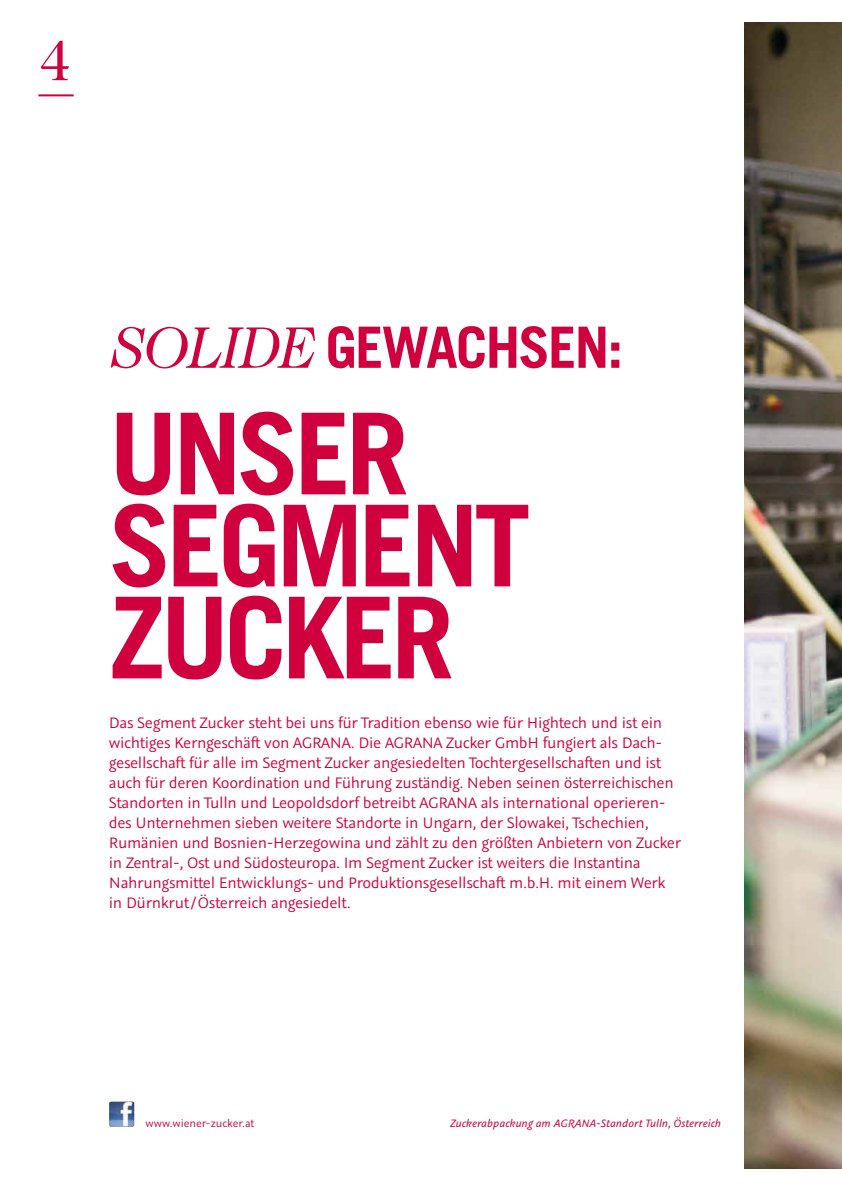
<style>
.page{position:relative;width:842px;height:1191px;background:#fff}
.page>*{position:absolute;margin:0;border:0;box-sizing:border-box;transform-origin:0 0}
.t1{font:700 113px/92px "Trade Gothic";letter-spacing:-.045em;color:#cf003d}
.t2{font:700 57px "Trade Gothic";letter-spacing:-.035em;color:#cf003d}
.t3{font:57px "Caslon Two Twenty Four BQ";color:#cf003d}
.t4{font:17px/20px "Graublau Sans";letter-spacing:-.02em;color:#cf003d}
.t5{font:italic 12px "Graublau Sans";color:#cf003d}
.t6{font:12px "Graublau Sans";color:#cf003d}
.s1{font-family:"Caslon Two Twenty Four BQ";font-weight:400;font-style:italic}
</style>
<div class="page">
<hr style="left:38px;top:94px;width:36px;height:2px;background:#cf003d">
<img style="left:744px;top:23px;width:98px;height:1145px">
<img style="left:109px;top:1101px;width:25px;height:25px">
<h2 class="t3" style="left:38px;top:29px;width:35px">4</h2>
<h2 class="t2" style="left:109px;top:312px;width:516px"><span class="s1">Solide</span> GEWACHSEN:</h2>
<h1 class="t1" style="left:109px;top:406px;width:423px">UNSER<br>SEGMENT<br>ZUCKER</h1>
<p class="t4" style="left:109px;top:713px;width:574px">Das Segment Zucker steht bei uns für Tradition ebenso wie für Hightech und ist ein wichtiges Kerngeschäft von AGRANA. Die AGRANA Zucker GmbH fungiert als Dach&shy;gesellschaft für alle im Segment Zucker angesiedelten Tochtergesellschaften und ist auch für deren Koordination und Führung zuständig. Neben seinen österreichischen Standorten in Tulln und Leopoldsdorf betreibt AGRANA als international operieren&shy;des Unternehmen sieben weitere Standorte in Ungarn, der Slowakei, Tschechien, Rumänien und Bosnien-Herzegowina und zählt zu den größten Anbietern von Zucker in Zentral-, Ost und Südosteuropa. Im Segment Zucker ist weiters die Instantina Nahrungsmittel Entwicklungs- und Produktionsgesellschaft m.b.H. mit einem Werk in Dürnkrut/Österreich angesiedelt.</p>
<p class="t6" style="left:145px;top:1116px;width:110px">www.wiener-zucker.at</p>
<p class="t5" style="left:450px;top:1115px;width:273px">Zuckerabpackung am AGRANA-Standort Tulln, Österreich</p>
</div>
